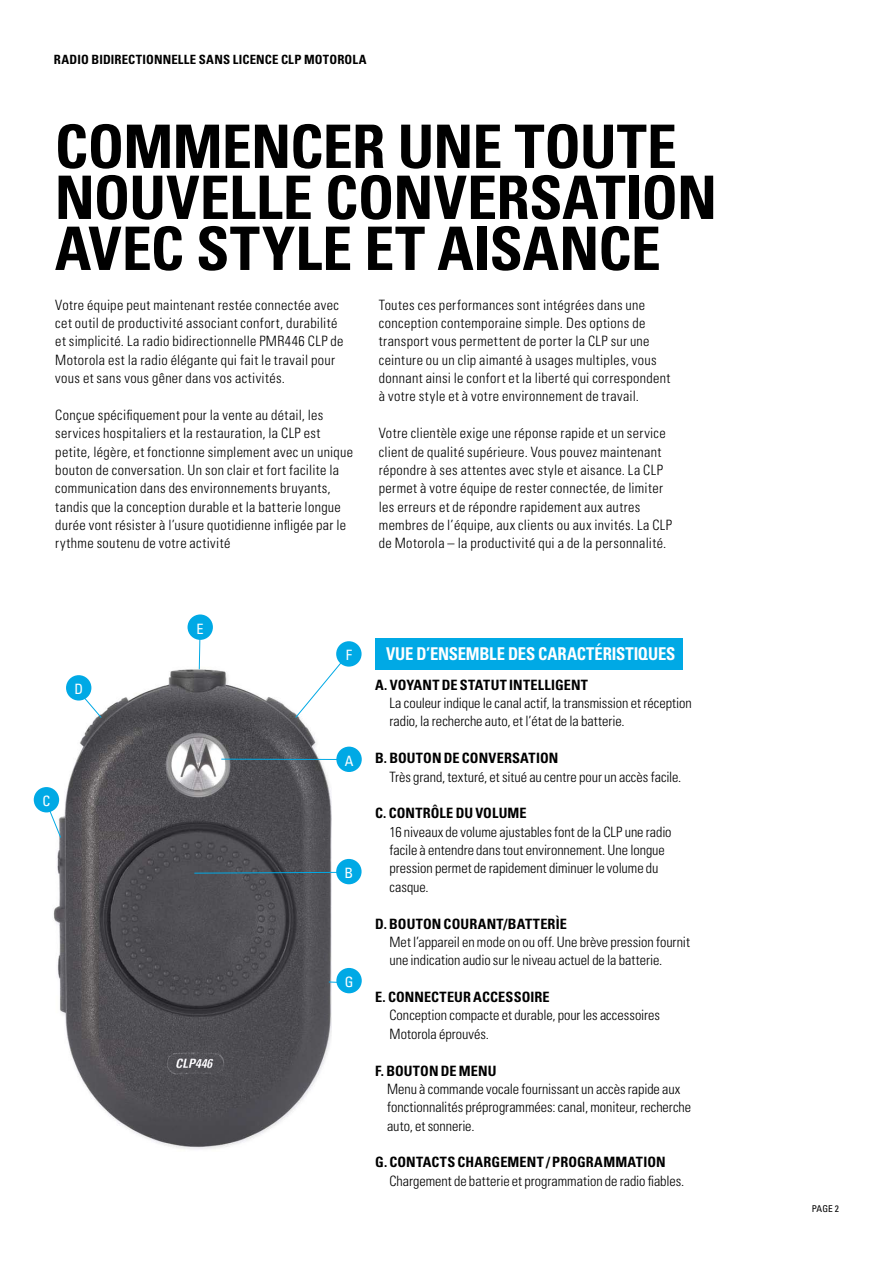
<style>
.page{position:relative;width:893px;height:1263px;background:#fff}
.page>*{position:absolute;margin:0;border:0;box-sizing:border-box;transform-origin:0 0}
.t1{font:700 condensed 60px/51px "Univers";letter-spacing:-.01em;color:#000}
.t2{font:700 condensed 17.7px "Univers";letter-spacing:-.01em;color:#fff;scale:.94 1}
.t3{font:300 condensed 14.25px/18.3px "Univers";letter-spacing:.02em;color:#000}
.t4{font:300 condensed 14.25px/18.3px "Univers";color:#000}
.t5{font:700 condensed 14.25px "Univers";letter-spacing:.01em;color:#000}
.t6{font:300 condensed 14.25px/18.3px "Univers";letter-spacing:-.005em;color:#000}
.t7{font:condensed 14.25px "Univers";color:#fff}
.t8{font:700 condensed 12.75px "Univers";letter-spacing:.015em;color:#000}
.t9{font:condensed 9.3px "Univers";color:#000}
</style>
<div class="page">
<div style="left:375px;top:638px;width:308px;height:31px;background:#00a9e5"></div>
<img style="left:52px;top:669px;width:279px;height:480px">
<svg style="left:45px;top:801px;width:17px;height:38px"></svg>
<svg style="left:294px;top:660px;width:47px;height:59px"></svg>
<svg style="left:198px;top:640px;width:3px;height:30px"></svg>
<div style="left:336px;top:641px;width:26px;height:26px;background:#00a9e5;border-radius:50%"></div>
<hr style="left:221px;top:759px;width:123px;height:1px;background:#00a9e5">
<svg style="left:193px;top:871px;width:143px;height:3px"></svg>
<div style="left:336px;top:747px;width:26px;height:25px;background:#00a9e5;border-radius:50%"></div>
<div style="left:336px;top:859px;width:26px;height:25px;background:#00a9e5;border-radius:50%"></div>
<div style="left:188px;top:614px;width:25px;height:26px;background:#00a9e5;border-radius:50%"></div>
<div style="left:34px;top:787px;width:25px;height:25px;background:#00a9e5;border-radius:50%"></div>
<svg style="left:81px;top:694px;width:22px;height:25px"></svg>
<div style="left:66px;top:675px;width:25px;height:25px;background:#00a9e5;border-radius:50%"></div>
<svg style="left:328px;top:981px;width:8px;height:3px"></svg>
<div style="left:336px;top:968px;width:26px;height:25px;background:#00a9e5;border-radius:50%"></div>
<p class="t8" style="left:54px;top:52px;width:270px">RADIO BIDIRECTIONNELLE SANS LICENCE CLP MOTOROLA</p>
<h1 class="t1" style="left:55px;top:120px;width:664px">COMMENCER UNE TOUTE<br>NOUVELLE CONVERSATION<br>AVEC STYLE ET AISANCE</h1>
<p class="t3" style="left:55px;top:295px;width:290px">Votre équipe peut maintenant restée connectée avec cet outil de productivité associant confort, durabilité et simplicité. La radio bidirectionnelle PMR446 CLP de Motorola est la radio élégante qui fait le travail pour vous et sans vous gêner dans vos activités.</p>
<p class="t3" style="left:55px;top:405px;width:299px">Conçue spécifiquement pour la vente au détail, les services hospitaliers et la restauration, la CLP est petite, légère, et fonctionne simplement avec un unique bouton de conversation. Un son clair et fort facilite la communication dans des environnements bruyants, tandis que la conception durable et la batterie longue durée vont résister à l’usure quotidienne infligée par le rythme soutenu de votre activité</p>
<p class="t3" style="left:379px;top:295px;width:293px">Toutes ces performances sont intégrées dans une conception contemporaine simple. Des options de transport vous permettent de porter la CLP sur une ceinture ou un clip aimanté à usages multiples, vous donnant ainsi le confort et la liberté qui correspondent à votre style et à votre environnement de travail.</p>
<p class="t3" style="left:379px;top:424px;width:295px">Votre clientèle exige une réponse rapide et un service client de qualité supérieure. Vous pouvez maintenant répondre à ses attentes avec style et aisance. La CLP permet à votre équipe de rester connectée, de limiter les erreurs et de répondre rapidement aux autres membres de l’équipe, aux clients ou aux invités. La CLP de Motorola – la productivité qui a de la personnalité.</p>
<p class="t7" style="left:197px;top:619px;width:9px">E</p>
<p class="t7" style="left:74px;top:680px;width:10px">D</p>
<p class="t7" style="left:42px;top:792px;width:9px">C</p>
<p class="t7" style="left:346px;top:646px;width:8px">F</p>
<p class="t2" style="left:386px;top:643px;width:309px">VUE D’ENSEMBLE DES CARACTÉRISTIQUES</p>
<p class="t7" style="left:345px;top:752px;width:10px">A</p>
<p class="t7" style="left:344px;top:864px;width:10px">B</p>
<p class="t7" style="left:345px;top:973px;width:10px">G</p>
<p class="t5" style="left:375px;top:676px;width:214px">A. VOYANT DE STATUT INTELLIGENT</p>
<p class="t4" style="left:390px;top:694px;width:304px">La couleur indique le canal actif, la transmission et réception radio, la recherche auto, et l’état de la batterie.</p>
<p class="t5" style="left:375px;top:749px;width:185px">B. BOUTON DE CONVERSATION</p>
<p class="t4" style="left:390px;top:767px;width:293px">Très grand, texturé, et situé au centre pour un accès facile.</p>
<p class="t5" style="left:375px;top:804px;width:153px">C. CONTRÔLE DU VOLUME</p>
<p class="t6" style="left:390px;top:822px;width:284px">16 niveaux de volume ajustables font de la CLP une radio facile à entendre dans tout environnement. Une longue pression permet de rapidement diminuer le volume du casque.</p>
<p class="t5" style="left:375px;top:915px;width:193px">D. BOUTON COURANT/BATTERÌE</p>
<p class="t4" style="left:389px;top:932px;width:302px">Met l’appareil en mode on ou off. Une brève pression fournit une indication audio sur le niveau actuel de la batterie.</p>
<p class="t5" style="left:375px;top:988px;width:176px">E. CONNECTEUR ACCESSOIRE</p>
<p class="t4" style="left:389px;top:1006px;width:272px">Conception compacte et durable, pour les accessoires<br>Motorola éprouvés.</p>
<p class="t5" style="left:375px;top:1062px;width:123px">F. BOUTON DE MENU</p>
<p class="t4" style="left:387px;top:1079px;width:305px">Menu à commande vocale fournissant un accès rapide aux fonctionnalités préprogrammées: canal, moniteur, recherche auto, et sonnerie.</p>
<p class="t5" style="left:375px;top:1153px;width:292px">G. CONTACTS CHARGEMENT / PROGRAMMATION</p>
<p class="t4" style="left:390px;top:1171px;width:296px">Chargement de batterie et programmation de radio fiables.</p>
<p class="t9" style="left:812px;top:1203px;width:29px">PAGE 2</p>
</div>
